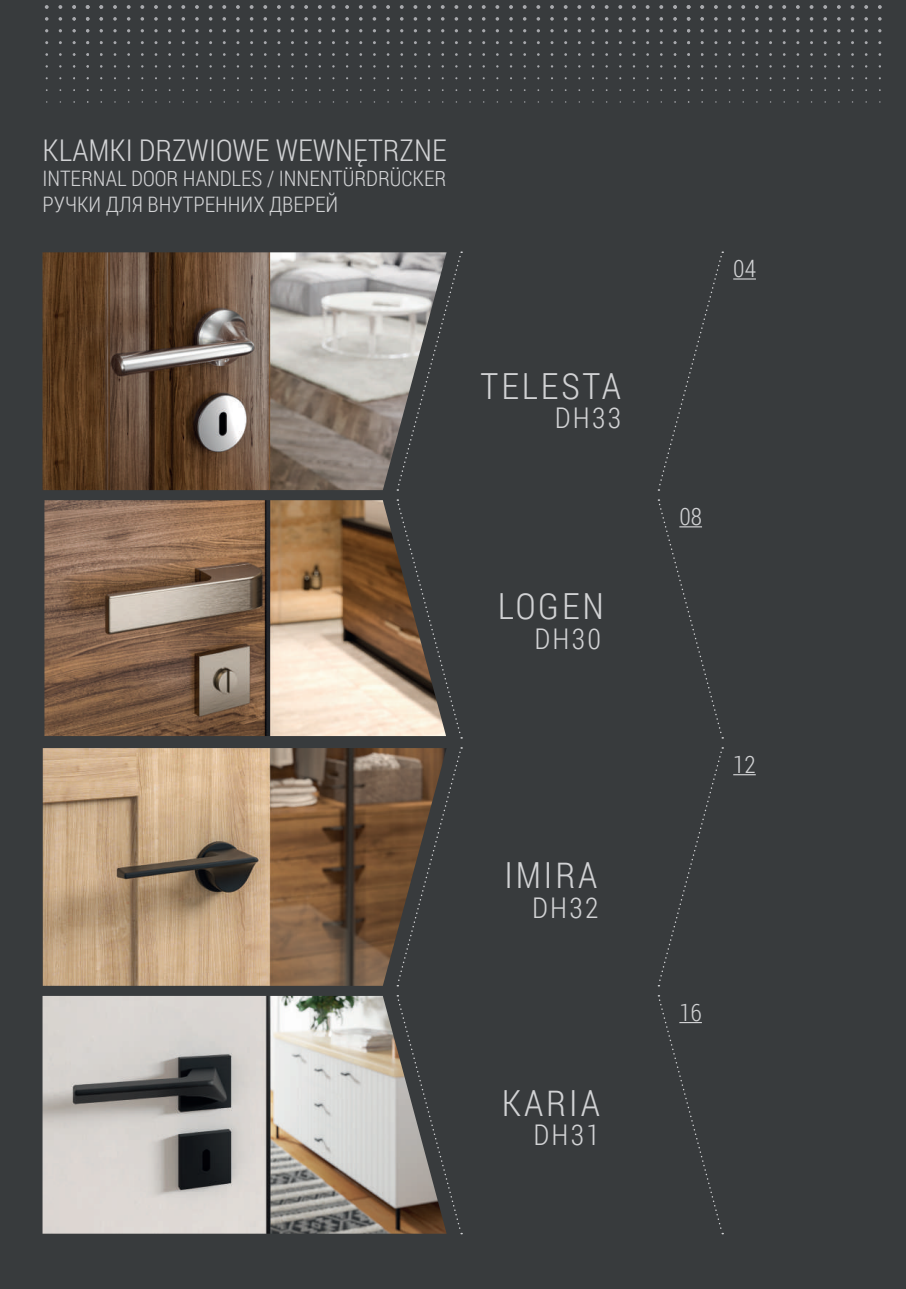
<style>
.page{position:relative;width:906px;height:1289px;background:#fff}
.page>*{position:absolute;margin:0;border:0;box-sizing:border-box;transform-origin:0 0}
.t1{font:300 36px "Roboto Condensed";letter-spacing:.08em;color:#d1d2d4}
.t2{font:300 30px "Roboto Condensed";color:#d1d2d4}
.t3{font:300 28.5px "Roboto Condensed";letter-spacing:.08em;color:#d1d2d4}
.t4{font:300 24px "Roboto Condensed";color:#d1d2d4}
.t5{font:300 21.3px/25.5px "Roboto Condensed";color:#d1d2d4}
</style>
<div class="page">
<div style="left:0;top:0;width:906px;height:1288px;background:#383b3d"></div>
<svg style="left:290px;top:5px;width:4px;height:4px"></svg>
<svg style="left:291px;top:17px;width:3px;height:4px"></svg>
<svg style="left:304px;top:5px;width:4px;height:4px"></svg>
<svg style="left:304px;top:17px;width:4px;height:4px"></svg>
<svg style="left:318px;top:5px;width:4px;height:4px"></svg>
<svg style="left:318px;top:17px;width:3px;height:4px"></svg>
<svg style="left:331px;top:5px;width:4px;height:4px"></svg>
<svg style="left:332px;top:17px;width:3px;height:4px"></svg>
<svg style="left:345px;top:5px;width:4px;height:4px"></svg>
<svg style="left:345px;top:17px;width:4px;height:4px"></svg>
<svg style="left:359px;top:5px;width:4px;height:4px"></svg>
<svg style="left:359px;top:17px;width:3px;height:4px"></svg>
<svg style="left:372px;top:5px;width:4px;height:4px"></svg>
<svg style="left:373px;top:17px;width:3px;height:4px"></svg>
<svg style="left:386px;top:5px;width:4px;height:4px"></svg>
<svg style="left:386px;top:17px;width:4px;height:4px"></svg>
<svg style="left:400px;top:5px;width:4px;height:4px"></svg>
<svg style="left:400px;top:17px;width:3px;height:4px"></svg>
<svg style="left:413px;top:5px;width:4px;height:4px"></svg>
<svg style="left:413px;top:17px;width:4px;height:4px"></svg>
<svg style="left:427px;top:5px;width:4px;height:4px"></svg>
<svg style="left:427px;top:17px;width:4px;height:4px"></svg>
<svg style="left:441px;top:5px;width:4px;height:4px"></svg>
<svg style="left:441px;top:17px;width:3px;height:4px"></svg>
<svg style="left:454px;top:5px;width:4px;height:4px"></svg>
<svg style="left:454px;top:17px;width:4px;height:4px"></svg>
<svg style="left:468px;top:5px;width:4px;height:4px"></svg>
<svg style="left:468px;top:17px;width:4px;height:4px"></svg>
<svg style="left:482px;top:5px;width:3px;height:4px"></svg>
<svg style="left:482px;top:17px;width:3px;height:4px"></svg>
<svg style="left:495px;top:5px;width:4px;height:4px"></svg>
<svg style="left:495px;top:17px;width:4px;height:4px"></svg>
<svg style="left:509px;top:5px;width:4px;height:4px"></svg>
<svg style="left:509px;top:17px;width:4px;height:4px"></svg>
<svg style="left:523px;top:5px;width:3px;height:4px"></svg>
<svg style="left:523px;top:17px;width:3px;height:4px"></svg>
<svg style="left:536px;top:5px;width:4px;height:4px"></svg>
<svg style="left:536px;top:17px;width:4px;height:4px"></svg>
<svg style="left:550px;top:5px;width:4px;height:4px"></svg>
<svg style="left:550px;top:17px;width:4px;height:4px"></svg>
<svg style="left:564px;top:5px;width:3px;height:4px"></svg>
<svg style="left:564px;top:17px;width:3px;height:4px"></svg>
<svg style="left:577px;top:5px;width:4px;height:4px"></svg>
<svg style="left:577px;top:17px;width:4px;height:4px"></svg>
<svg style="left:591px;top:5px;width:4px;height:4px"></svg>
<svg style="left:591px;top:17px;width:4px;height:4px"></svg>
<svg style="left:605px;top:5px;width:3px;height:4px"></svg>
<svg style="left:605px;top:17px;width:3px;height:4px"></svg>
<svg style="left:618px;top:5px;width:4px;height:4px"></svg>
<svg style="left:618px;top:17px;width:4px;height:4px"></svg>
<svg style="left:632px;top:5px;width:4px;height:4px"></svg>
<svg style="left:632px;top:17px;width:4px;height:4px"></svg>
<svg style="left:645px;top:5px;width:4px;height:4px"></svg>
<svg style="left:646px;top:17px;width:3px;height:4px"></svg>
<svg style="left:659px;top:5px;width:4px;height:4px"></svg>
<svg style="left:659px;top:17px;width:4px;height:4px"></svg>
<svg style="left:673px;top:5px;width:4px;height:4px"></svg>
<svg style="left:673px;top:17px;width:4px;height:4px"></svg>
<svg style="left:686px;top:5px;width:4px;height:4px"></svg>
<svg style="left:687px;top:17px;width:3px;height:4px"></svg>
<svg style="left:700px;top:5px;width:4px;height:4px"></svg>
<svg style="left:700px;top:17px;width:4px;height:4px"></svg>
<svg style="left:714px;top:5px;width:4px;height:4px"></svg>
<svg style="left:727px;top:5px;width:4px;height:4px"></svg>
<svg style="left:728px;top:17px;width:3px;height:4px"></svg>
<svg style="left:741px;top:5px;width:4px;height:4px"></svg>
<svg style="left:741px;top:17px;width:4px;height:4px"></svg>
<svg style="left:755px;top:5px;width:4px;height:4px"></svg>
<svg style="left:768px;top:5px;width:4px;height:4px"></svg>
<svg style="left:769px;top:17px;width:3px;height:4px"></svg>
<svg style="left:782px;top:5px;width:4px;height:4px"></svg>
<svg style="left:782px;top:17px;width:4px;height:4px"></svg>
<svg style="left:796px;top:5px;width:4px;height:4px"></svg>
<svg style="left:809px;top:5px;width:4px;height:4px"></svg>
<svg style="left:809px;top:17px;width:4px;height:4px"></svg>
<svg style="left:823px;top:5px;width:4px;height:4px"></svg>
<svg style="left:823px;top:17px;width:4px;height:4px"></svg>
<svg style="left:837px;top:5px;width:3px;height:4px"></svg>
<svg style="left:850px;top:5px;width:4px;height:4px"></svg>
<svg style="left:850px;top:17px;width:4px;height:4px"></svg>
<svg style="left:864px;top:5px;width:4px;height:4px"></svg>
<svg style="left:864px;top:17px;width:4px;height:4px"></svg>
<svg style="left:878px;top:5px;width:3px;height:4px"></svg>
<svg style="left:45px;top:5px;width:4px;height:4px"></svg>
<svg style="left:45px;top:17px;width:3px;height:4px"></svg>
<svg style="left:58px;top:5px;width:4px;height:4px"></svg>
<svg style="left:59px;top:17px;width:3px;height:4px"></svg>
<svg style="left:72px;top:5px;width:4px;height:4px"></svg>
<svg style="left:72px;top:17px;width:4px;height:4px"></svg>
<svg style="left:86px;top:5px;width:4px;height:4px"></svg>
<svg style="left:86px;top:17px;width:3px;height:4px"></svg>
<svg style="left:99px;top:5px;width:4px;height:4px"></svg>
<svg style="left:100px;top:17px;width:3px;height:4px"></svg>
<svg style="left:113px;top:5px;width:4px;height:4px"></svg>
<svg style="left:113px;top:17px;width:4px;height:4px"></svg>
<svg style="left:127px;top:5px;width:4px;height:4px"></svg>
<svg style="left:127px;top:17px;width:3px;height:4px"></svg>
<svg style="left:140px;top:5px;width:4px;height:4px"></svg>
<svg style="left:140px;top:17px;width:4px;height:4px"></svg>
<svg style="left:154px;top:5px;width:4px;height:4px"></svg>
<svg style="left:154px;top:17px;width:4px;height:4px"></svg>
<svg style="left:168px;top:5px;width:4px;height:4px"></svg>
<svg style="left:168px;top:17px;width:3px;height:4px"></svg>
<svg style="left:181px;top:5px;width:4px;height:4px"></svg>
<svg style="left:181px;top:17px;width:4px;height:4px"></svg>
<svg style="left:195px;top:5px;width:4px;height:4px"></svg>
<svg style="left:195px;top:17px;width:4px;height:4px"></svg>
<svg style="left:209px;top:5px;width:3px;height:4px"></svg>
<svg style="left:209px;top:17px;width:3px;height:4px"></svg>
<svg style="left:222px;top:5px;width:4px;height:4px"></svg>
<svg style="left:222px;top:17px;width:4px;height:4px"></svg>
<svg style="left:236px;top:5px;width:4px;height:4px"></svg>
<svg style="left:236px;top:17px;width:4px;height:4px"></svg>
<svg style="left:250px;top:5px;width:3px;height:4px"></svg>
<svg style="left:250px;top:17px;width:3px;height:4px"></svg>
<svg style="left:263px;top:5px;width:4px;height:4px"></svg>
<svg style="left:263px;top:17px;width:4px;height:4px"></svg>
<svg style="left:277px;top:5px;width:4px;height:4px"></svg>
<svg style="left:277px;top:17px;width:4px;height:4px"></svg>
<img style="left:43px;top:252px;width:353px;height:238px">
<img style="left:44px;top:500px;width:353px;height:236px">
<img style="left:43px;top:748px;width:353px;height:237px">
<img style="left:43px;top:995px;width:354px;height:238px">
<svg style="left:733px;top:278px;width:23px;height:1px"></svg>
<svg style="left:657px;top:251px;width:66px;height:240px"></svg>
<svg style="left:396px;top:251px;width:66px;height:240px"></svg>
<svg style="left:733px;top:774px;width:23px;height:1px"></svg>
<svg style="left:657px;top:747px;width:66px;height:239px"></svg>
<svg style="left:396px;top:747px;width:66px;height:239px"></svg>
<svg style="left:658px;top:499px;width:65px;height:239px"></svg>
<svg style="left:397px;top:499px;width:65px;height:239px"></svg>
<svg style="left:658px;top:995px;width:65px;height:239px"></svg>
<svg style="left:397px;top:995px;width:65px;height:239px"></svg>
<h2 class="t2" style="left:43px;top:129px;width:405px">KLAMKI DRZWIOWE WEWNĘTRZNE</h2>
<p class="t5" style="left:43px;top:165px;width:405px">INTERNAL DOOR HANDLES / INNENTÜRDRÜCKER<br>РУЧКИ ДЛЯ ВНУТРЕННИХ ДВЕРЕЙ</p>
<h1 class="t1" style="left:480px;top:361px;width:142px">TELESTA</h1>
<h3 class="t3" style="left:555px;top:398px;width:68px">DH33</h3>
<h1 class="t1" style="left:498px;top:581px;width:108px">LOGEN</h1>
<h3 class="t3" style="left:534px;top:618px;width:68px">DH30</h3>
<h1 class="t1" style="left:504px;top:850px;width:94px">IMIRA</h1>
<h3 class="t3" style="left:532px;top:887px;width:68px">DH32</h3>
<h1 class="t1" style="left:502px;top:1077px;width:100px">KARIA</h1>
<h3 class="t3" style="left:533px;top:1115px;width:68px">DH31</h3>
<p class="t4" style="left:733px;top:252px;width:24px">04</p>
<p class="t4" style="left:679px;top:500px;width:24px">08</p>
<p class="t4" style="left:733px;top:747px;width:24px">12</p>
<p class="t4" style="left:679px;top:995px;width:24px">16</p>
</div>
